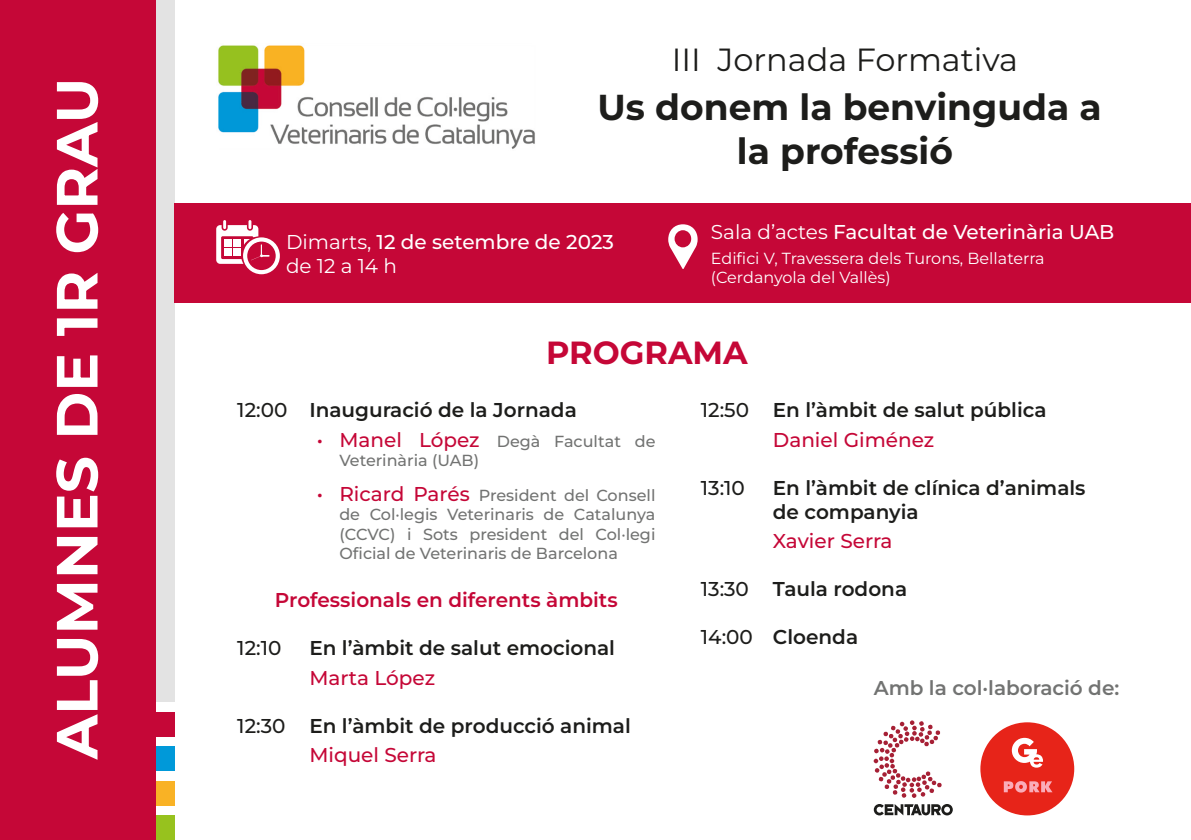
<style>
.page{position:relative;width:1191px;height:840px;background:#fff}
.page>*{position:absolute;margin:0;border:0;box-sizing:border-box;transform-origin:0 0}
.t1{font:700 58px "Montserrat";color:#fff}
.t2{font:700 36px/43.2px "Montserrat";color:#1d1d1b;text-align:center}
.t3{font:32px "Montserrat";color:#1d1d1b}
.t4{font:700 32px "Montserrat";color:#c50737}
.t5{font:600 20px/24px "Montserrat";color:#1d1d1b}
.t6{font:500 20px/24px "Montserrat";color:#fff}
.t7{font:500 20px "Montserrat";color:#c50737}
.t8{font:600 20px "Montserrat";color:#c50737}
.t9{font:600 20px "Montserrat";color:#727372}
.t10{font:500 20px "Montserrat";color:#1d1d1b}
.t11{font:500 16px/19.2px "Montserrat";color:#727372}
.t12{font:16px/19.2px "Montserrat";color:#fff}
.s1{font-weight:400}
.s2{font-weight:500}
.s3{font-size:20px;color:#c50737}
</style>
<div class="page">
<div style="left:156px;top:815px;width:19px;height:24px;background:#97c21e"></div>
<div style="left:156px;top:780px;width:19px;height:25px;background:#f9b225"></div>
<div style="left:156px;top:746px;width:19px;height:24px;background:#0099d9"></div>
<div style="left:156px;top:711px;width:19px;height:25px;background:#c50737"></div>
<div style="left:156px;top:0;width:19px;height:701px;background:#e3e3e3"></div>
<div style="left:0;top:0;width:156px;height:839px;background:#c50737"></div>
<img style="left:218px;top:45px;width:317px;height:104px">
<svg style="left:873px;top:804px;width:79px;height:11px"></svg>
<svg style="left:873px;top:720px;width:69px;height:77px"></svg>
<div style="left:980px;top:722px;width:94px;height:93px;background:#e72419;border-radius:50%"></div>
<svg style="left:1003px;top:781px;width:49px;height:11px"></svg>
<svg style="left:1011px;top:737px;width:32px;height:30px"></svg>
<div style="left:175px;top:203px;width:1016px;height:99px;background:#c50737"></div>
<svg style="left:216px;top:220px;width:64px;height:54px"></svg>
<svg style="left:668px;top:224px;width:29px;height:45px"></svg>
<p class="t1" style="left:38px;top:758px;width:682px;rotate:-90deg">ALUMNES DE 1R GRAU</p>
<p class="t3" style="left:671px;top:39px;width:348px">III Jornada Formativa</p>
<p class="t2" style="left:597px;top:85px;width:505px">Us donem la benvinguda a la professió</p>
<p class="t6" style="left:286px;top:229px;width:329px"><span class="s1">Dimarts,</span> 12 de setembre de 2023 <span class="s1">de 12 a 14 h</span></p>
<p class="t6" style="left:711px;top:219px;width:405px"><span class="s1">Sala d’actes</span> Facultat de Veterinària UAB</p>
<p class="t12" style="left:711px;top:248px;width:335px">Edifici V, Travessera dels Turons, Bellaterra (Cerdanyola del Vallès)</p>
<h3 class="t4" style="left:546px;top:331px;width:203px">PROGRAMA</h3>
<p class="t5" style="left:237px;top:397px;width:341px"><span class="s2">12:00</span> Inauguració de la Jornada</p>
<p class="t11" style="left:339px;top:430px;width:317px;text-indent:-23px"><span class="s3">• Manel López</span> Degà Facultat de<br>Veterinària (UAB)</p>
<p class="t11" style="left:317px;top:485px;width:340px;text-align:right"><span class="s3">• Ricard Parés</span> President del Consell de Col·legis Veterinaris de Catalunya</p>
<p class="t11" style="left:339px;top:523px;width:317px">(CCVC) i Sots president del Col·legi<br>Oficial de Veterinaris de Barcelona</p>
<p class="t8" style="left:275px;top:586px;width:344px">Professionals en diferents àmbits</p>
<p class="t10" style="left:237px;top:634px;width:46px">12:10</p>
<p class="t5" style="left:309px;top:635px;width:307px">En l’àmbit de salut emocional</p>
<p class="t7" style="left:309px;top:663px;width:127px">Marta López</p>
<p class="t5" style="left:237px;top:712px;width:395px"><span class="s2">12:30</span> En l’àmbit de producció animal</p>
<p class="t7" style="left:309px;top:741px;width:129px">Miquel Serra</p>
<p class="t5" style="left:701px;top:397px;width:347px"><span class="s2">12:50</span> En l’àmbit de salut pública</p>
<p class="t7" style="left:773px;top:426px;width:163px">Daniel Giménez</p>
<p class="t10" style="left:701px;top:474px;width:46px">13:10</p>
<p class="t5" style="left:773px;top:474px;width:314px">En l’àmbit de clínica d’animals de companyia</p>
<p class="t7" style="left:773px;top:527px;width:121px">Xavier Serra</p>
<p class="t5" style="left:701px;top:576px;width:208px"><span class="s2">13:30</span> Taula rodona</p>
<p class="t5" style="left:701px;top:624px;width:159px"><span class="s2">14:00</span> Cloenda</p>
<p class="t9" style="left:873px;top:674px;width:247px">Amb la col·laboració de:</p>
</div>
